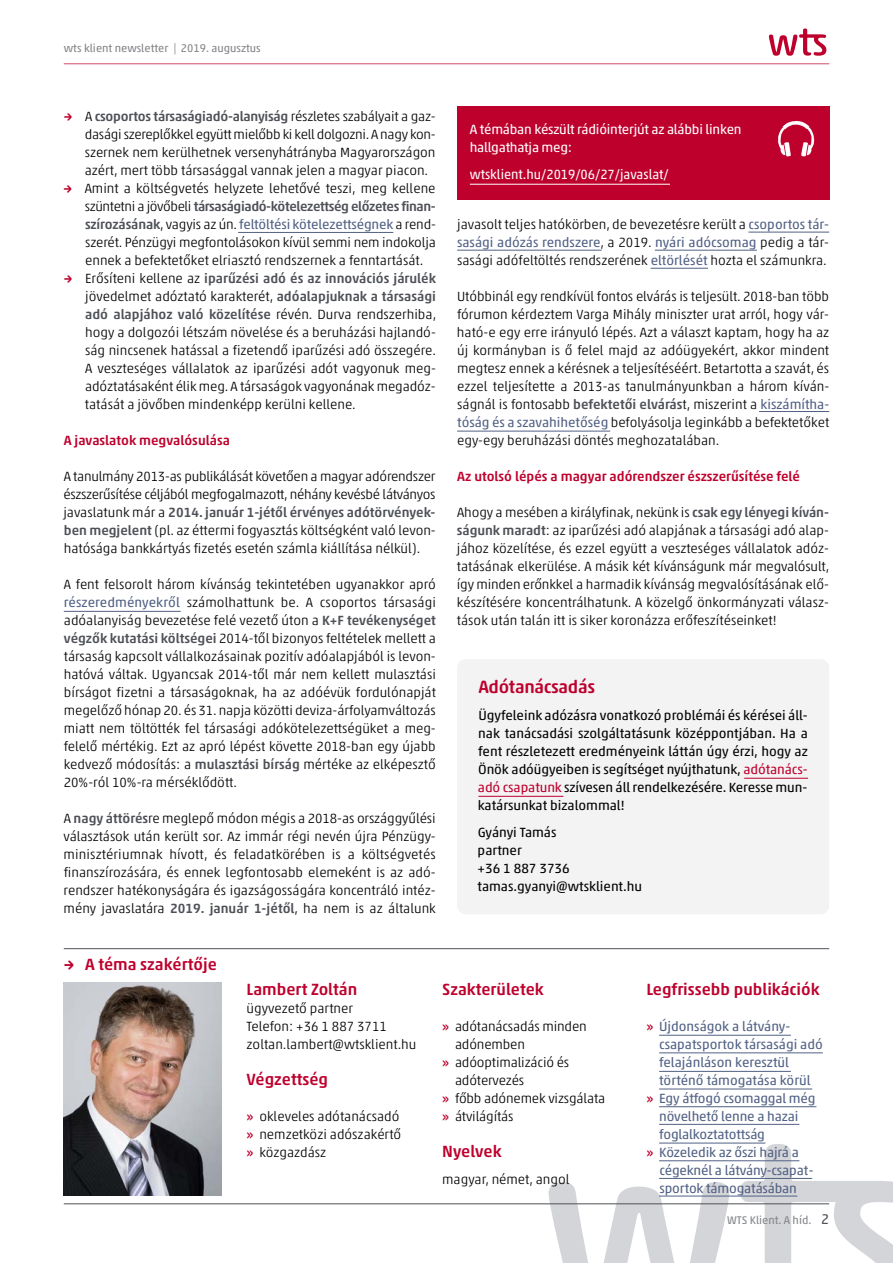
<style>
.page{position:relative;width:893px;height:1263px;background:#fff}
.page>*{position:absolute;margin:0;border:0;box-sizing:border-box;transform-origin:0 0}
.t1{font:500 18px "Akko Rounded Pro";letter-spacing:-.02em;color:#be002d}
.t2{font:500 16.5px "Akko Pro";color:#be002d}
.t3{font:300 13.5px/18px "Akko Pro";color:#000;text-align:justify}
.t4{font:13.5px/18px "Akko Pro";color:#000;text-align:justify}
.t5{font:13.5px "Akko Pro";letter-spacing:-.01em;color:#516184}
.t6{font:500 13.5px "Akko Pro";color:#be002d}
.t7{font:13.5px/18px "Akko Pro";letter-spacing:-.015em;color:#fff}
.t8{font:13.5px "Akko Pro";letter-spacing:-.015em;color:#fff;scale:.96 1}
.t9{font:11.25px "Akko Pro";color:#838589}
.s1{font-family:"Akko Rounded Pro";font-weight:500;color:#be002d}
.s2{font-weight:500;color:#4e5157}
.s3{font-weight:400;color:#516184}
.s4{font-family:"Akko Rounded Pro"}
.s5{color:#be002d}
.s6{font-weight:500;color:#be002d}
.s7{font-size:14.25px;color:#4e5157}
</style>
<div class="page">
<svg style="left:549px;top:1182px;width:180px;height:81px"></svg>
<svg style="left:740px;top:1144px;width:153px;height:119px"></svg>
<hr style="left:64px;top:64px;width:765px;height:1px;background:#d24d6c">
<svg style="left:769px;top:29px;width:57px;height:27px"></svg>
<div style="left:457px;top:659px;width:372px;height:255px;background:#f3f3f3;border-radius:9px"></div>
<hr style="left:744px;top:778px;width:64px;height:1px;background:#be002d">
<hr style="left:478px;top:796px;width:85px;height:1px;background:#be002d">
<div style="left:457px;top:106px;width:372px;height:94px;background:#be002d"></div>
<img style="left:778px;top:121px;width:20px;height:34px">
<hr style="left:470px;top:184px;width:200px;height:1px;background:#fff">
<hr style="left:64px;top:611px;width:117px;height:1px;background:#516184">
<img style="left:64px;top:983px;width:157px;height:212px">
<hr style="left:64px;top:948px;width:765px;height:1px;background:#4e5157">
<hr style="left:64px;top:1203px;width:765px;height:1px;background:#4e5157">
<hr style="left:659px;top:1160px;width:140px;height:1px;background:#516184">
<hr style="left:659px;top:1178px;width:153px;height:1px;background:#516184">
<hr style="left:659px;top:1196px;width:138px;height:1px;background:#516184">
<hr style="left:659px;top:1035px;width:132px;height:1px;background:#516184">
<hr style="left:659px;top:1052px;width:164px;height:1px;background:#516184">
<hr style="left:659px;top:1071px;width:132px;height:1px;background:#516184">
<hr style="left:659px;top:1089px;width:153px;height:1px;background:#516184">
<hr style="left:659px;top:1106px;width:157px;height:1px;background:#516184">
<hr style="left:659px;top:1124px;width:140px;height:1px;background:#516184">
<hr style="left:659px;top:1143px;width:106px;height:1px;background:#516184">
<hr style="left:238px;top:232px;width:155px;height:1px;background:#516184">
<hr style="left:748px;top:232px;width:81px;height:1px;background:#516184">
<hr style="left:457px;top:250px;width:145px;height:1px;background:#516184">
<hr style="left:655px;top:250px;width:102px;height:1px;background:#516184">
<hr style="left:651px;top:268px;width:57px;height:1px;background:#516184">
<hr style="left:759px;top:411px;width:70px;height:1px;background:#516184">
<hr style="left:457px;top:431px;width:153px;height:1px;background:#516184">
<p class="t9" style="left:64px;top:42px;width:198px">wts klient newsletter | 2019. augusztus</p>
<p class="t3" style="left:85px;top:107px;width:352px;text-indent:-21px"><span class="s1">→</span> A <span class="s2">csoportos társaságiadó-alanyiság</span> részletes szabályait a gaz&shy;dasági szereplőkkel együtt mielőbb ki kell dolgozni. A nagy kon&shy;szernek nem kerülhetnek versenyhátrányba Magyarországon azért, mert több társasággal vannak jelen a magyar piacon.</p>
<p class="t3" style="left:85px;top:179px;width:353px;text-indent:-21px"><span class="s1">→</span> Amint a költségvetés helyzete lehetővé teszi, meg kellene szüntetni a jövőbeli <span class="s2">társaságiadó-kötelezettség előzetes finan&shy;szírozásának</span>, vagyis az ún. <span class="s3">feltöltési kötelezettségnek</span> a rend&shy;szerét. Pénzügyi megfontolásokon kívül semmi nem indokolja ennek a befektetőket elriasztó rendszernek a fenntartását.</p>
<p class="t3" style="left:85px;top:269px;width:353px;text-indent:-21px"><span class="s1">→</span> Erősíteni kellene az <span class="s2">iparűzési adó és az innovációs járulék </span>jövedelmet adóztató karakterét, <span class="s2">adóalapjuknak a társasági adó alapjához való közelítése</span> révén. Durva rendszerhiba, hogy a dolgozói létszám növelése és a beruházási hajlandó&shy;ság nincsenek hatással a fizetendő iparűzési adó összegére.<br>A veszteséges vállalatok az iparűzési adót vagyonuk meg&shy;adóztatásaként élik meg. A társaságok vagyonának megadóz&shy;tatását a jövőben mindenképp kerülni kellene.</p>
<p class="t6" style="left:64px;top:432px;width:168px">A javaslatok megvalósulása</p>
<p class="t3" style="left:63px;top:467px;width:374px">A tanulmány 2013-as publikálását követően a magyar adórendszer észszerűsítése céljából megfogalmazott, néhány kevésbé látványos javaslatunk már a <span class="s2">2014. január 1-jétől érvényes adótörvények&shy;ben megjelent</span> (pl. az éttermi fogyasztás költségként való levon&shy;hatósága bankkártyás fizetés esetén számla kiállítása nélkül).</p>
<p class="t3" style="left:64px;top:575px;width:374px">A fent felsorolt három kívánság tekintetében ugyanakkor apró <span class="s3">részeredményekről</span> számolhattunk be. A csoportos társasági adóalanyiság bevezetése felé vezető úton a <span class="s2">K+F tevékenységet végzők kutatási költségei</span> 2014-től bizonyos feltételek mellett a társaság kapcsolt vállalkozásainak pozitív adóalapjából is levon&shy;hatóvá váltak. Ugyancsak 2014-től már nem kellett mulasztási bírságot fizetni a társaságoknak, ha az adóévük fordulónapját megelőző hónap 20. és 31. napja közötti deviza-árfolyamváltozás miatt nem töltötték fel társasági adókötelezettségüket a meg&shy;felelő mértékig. Ezt az apró lépést követte 2018-ban egy újabb kedvező módosítás: a <span class="s2">mulasztási bírság</span> mértéke az elképesztő 20%-ról 10%-ra mérséklődött.</p>
<p class="t3" style="left:64px;top:809px;width:374px">A <span class="s2">nagy áttörés</span>re meglepő módon mégis a 2018-as országgyűlési választások után került sor. Az immár régi nevén újra Pénzügy&shy;minisztériumnak hívott, és feladatkörében is a költségvetés finanszírozására, és ennek legfontosabb elemeként is az adó&shy;rendszer hatékonyságára és igazságosságára koncentráló intéz&shy;mény javaslatára <span class="s2">2019. január 1-jétől</span>, ha nem is az általunk</p>
<p class="t2" style="left:64px;top:954px;width:155px"><span class="s4">→</span> A téma szakértője</p>
<p class="t7" style="left:470px;top:121px;width:273px">A témában készült rádióinterjút az alábbi linken hallgathatja meg:</p>
<p class="t8" style="left:470px;top:166px;width:209px">wtsklient.hu/2019/06/27/javaslat/</p>
<p class="t3" style="left:457px;top:215px;width:373px">javasolt teljes hatókörben, de bevezetésre került a <span class="s3">csoportos tár&shy;sasági adózás rendszere</span>, a 2019. <span class="s3">nyári adócsomag</span> pedig a tár&shy;sasági adófeltöltés rendszerének <span class="s3">eltörlését</span> hozta el számunkra.</p>
<p class="t3" style="left:457px;top:287px;width:374px">Utóbbinál egy rendkívül fontos elvárás is teljesült. 2018-ban több fórumon kérdeztem Varga Mihály miniszter urat arról, hogy vár&shy;ható-e egy erre irányuló lépés. Azt a választ kaptam, hogy ha az új kormányban is ő felel majd az adóügyekért, akkor mindent megtesz ennek a kérésnek a teljesítéséért. Betartotta a szavát, és ezzel teljesítette a 2013-as tanulmányunkban a három kíván&shy;ságnál is fontosabb <span class="s2">befektetői elvárás</span>t, miszerint a <span class="s3">kiszámítha&shy;tóság és a szavahihetőség</span> befolyásolja leginkább a befektetőket egy-egy beruházási döntés meghozatalában.</p>
<p class="t6" style="left:457px;top:468px;width:344px">Az utolsó lépés a magyar adórendszer észszerűsítése felé</p>
<p class="t3" style="left:457px;top:503px;width:374px">Ahogy a mesében a királyfinak, nekünk is <span class="s2">csak egy lényegi kíván&shy;ságunk maradt</span>: az iparűzési adó alapjának a társasági adó alap&shy;jához közelítése, és ezzel együtt a veszteséges vállalatok adóz&shy;tatásának elkerülése. A másik két kívánságunk már megvalósult, így minden erőnkkel a harmadik kívánság megvalósításának elő&shy;készítésére koncentrálhatunk. A közelgő önkormányzati válasz&shy;tások után talán itt is siker koronázza erőfeszítéseinket!</p>
<h1 class="t1" style="left:478px;top:675px;width:118px">Adótanácsadás</h1>
<p class="t4" style="left:478px;top:706px;width:332px">Ügyfeleink adózásra vonatkozó problémái és kérései áll&shy;nak tanácsadási szolgáltatásunk középpontjában. Ha a fent részletezett eredményeink láttán úgy érzi, hogy az Önök adóügyeiben is segítséget nyújthatunk, <span class="s5">adótanács&shy;adó csapatunk</span> szívesen áll rendelkezésére. Keresse mun&shy;katársunkat bizalommal!</p>
<p class="t4" style="left:478px;top:823px;width:166px;text-align:left">Gyányi Tamás<br>partner<br>+36 1 887 3736 tamas.gyanyi@wtsklient.hu</p>
<p class="t2" style="left:247px;top:979px;width:112px">Lambert Zoltán</p>
<p class="t3" style="left:247px;top:999px;width:171px;text-align:left">ügyvezető partner<br>Telefon: +36 1 887 3711 zoltan.lambert@wtsklient.hu</p>
<p class="t2" style="left:247px;top:1069px;width:83px">Végzettség</p>
<p class="t3" style="left:247px;top:1107px;width:156px;text-align:left"><span class="s6">»</span> okleveles adótanácsadó <span class="s6">»</span> nemzetközi adószakértő <span class="s6">»</span> közgazdász</p>
<p class="t2" style="left:442px;top:979px;width:103px">Szakterületek</p>
<p class="t3" style="left:442px;top:1017px;width:146px"><span class="s6">»</span> adótanácsadás minden</p>
<p class="t3" style="left:455px;top:1035px;width:71px">adónemben</p>
<p class="t3" style="left:442px;top:1053px;width:129px"><span class="s6">»</span> adóoptimalizáció és</p>
<p class="t3" style="left:455px;top:1071px;width:71px">adótervezés</p>
<p class="t3" style="left:442px;top:1089px;width:164px"><span class="s6">»</span> főbb adónemek vizsgálata</p>
<p class="t3" style="left:442px;top:1107px;width:73px"><span class="s6">»</span> átvilágítás</p>
<p class="t2" style="left:442px;top:1141px;width:61px">Nyelvek</p>
<p class="t3" style="left:442px;top:1170px;width:129px">magyar, német, angol</p>
<p class="t2" style="left:646px;top:979px;width:175px">Legfrissebb publikációk</p>
<p class="t5" style="left:646px;top:1018px;width:145px"><span class="s6">»</span> Újdonságok a látvány-</p>
<p class="t5" style="left:659px;top:1036px;width:165px">csapatsportok társasági adó</p>
<p class="t5" style="left:659px;top:1054px;width:131px">felajánláson keresztül</p>
<p class="t5" style="left:659px;top:1072px;width:153px">történő támogatása körül</p>
<p class="t5" style="left:646px;top:1090px;width:171px"><span class="s6">»</span> Egy átfogó csomaggal még</p>
<p class="t5" style="left:659px;top:1108px;width:141px">növelhető lenne a hazai</p>
<p class="t5" style="left:659px;top:1126px;width:107px">foglalkoztatottság</p>
<p class="t5" style="left:646px;top:1144px;width:154px"><span class="s6">»</span> Közeledik az őszi hajrá a</p>
<p class="t5" style="left:659px;top:1162px;width:156px">cégeknél a látvány-csapat-</p>
<p class="t5" style="left:659px;top:1180px;width:139px">sportok támogatásában</p>
<p class="t9" style="left:727px;top:1213px;width:104px">WTS Klient. A híd. <span class="s7">2</span></p>
</div>
